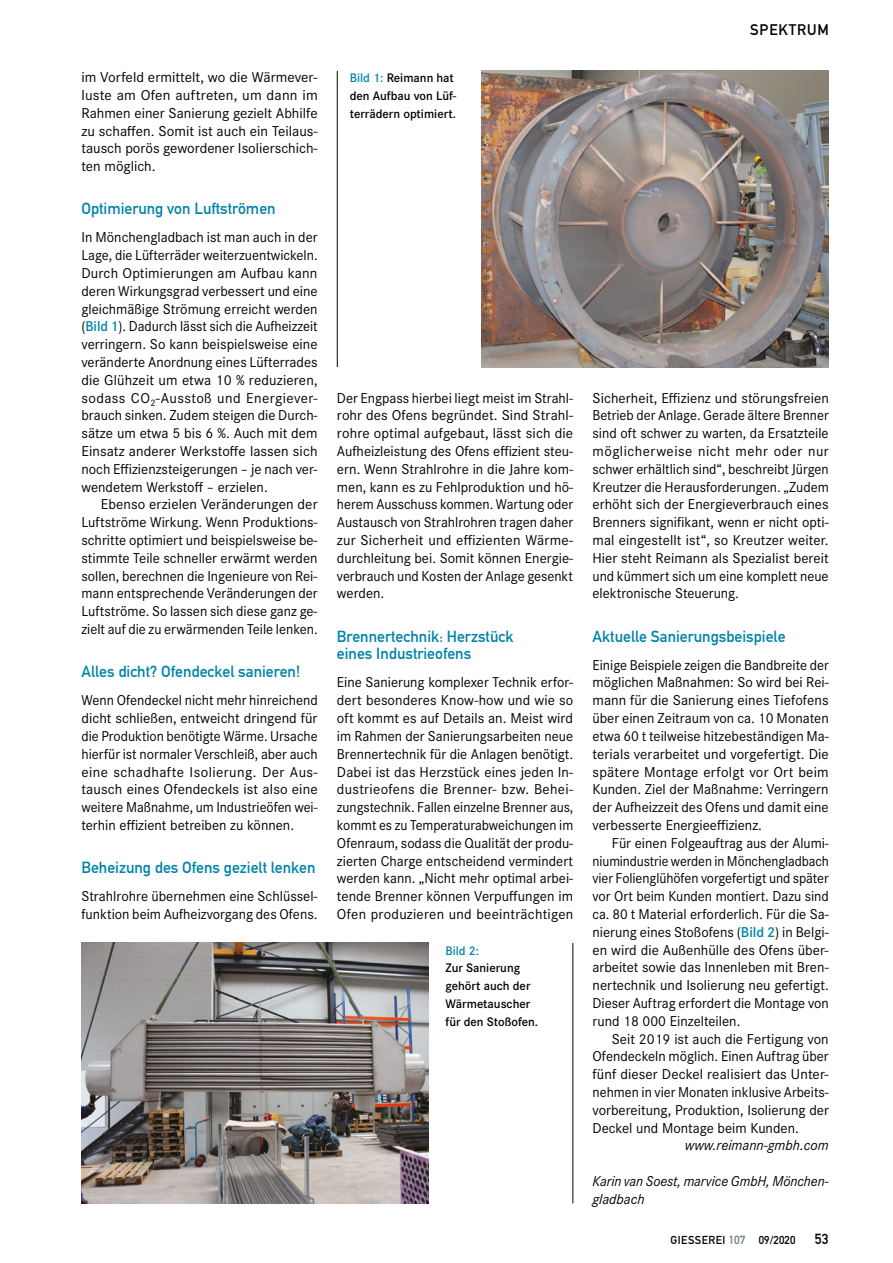
<style>
.page{position:relative;width:893px;height:1263px;background:#fff}
.page>*{position:absolute;margin:0;border:0;box-sizing:border-box;transform-origin:0 0}
.t1{font:15.9px/17.9px "DIN Mittelschrift Std";color:#0083a9}
.t2{font:15.15px "DIN Mittelschrift Std";letter-spacing:.055em;color:#000}
.t3{font:14.85px/17.9px "Corporate S";color:#000;text-align:justify}
.t4{font:italic 14.85px/17.9px "Corporate S";color:#000}
.t5{font:14.85px "Corporate S";color:#000;scale:.96 1}
.t6{font:14.85px "Corporate S";color:#000;scale:.94 1}
.t7{font:14.85px "Corporate S";letter-spacing:.03em;color:#000}
.t8{font:14.4px "DIN Mittelschrift Std";color:#000}
.t9{font:600 12.9px/17.9px "Corporate S";color:#000}
.t10{font:11.4px "DIN Mittelschrift Std";letter-spacing:.04em;color:#000}
.s1{font-weight:600;color:#0083a9}
.s2{color:#0083a9}
.s3{font-size:11.7px;color:#6b7c85}
</style>
<div class="page">
<img style="left:482px;top:71px;width:347px;height:296px">
<hr style="left:337px;top:71px;width:1px;height:296px;background:#000">
<img style="left:81px;top:943px;width:347px;height:260px">
<hr style="left:573px;top:943px;width:1px;height:260px;background:#000">
<p class="t3" style="left:81px;top:68px;width:238px">im Vorfeld ermittelt, wo die Wärmever&shy;luste am Ofen auftreten, um dann im Rahmen einer Sanierung gezielt Abhilfe zu schaffen. Somit ist auch ein Teilaus&shy;tausch porös gewordener Isolierschich&shy;ten möglich.</p>
<p class="t1" style="left:81px;top:200px;width:196px">Optimierung von Luftströmen</p>
<p class="t3" style="left:81px;top:229px;width:238px">In Mönchengladbach ist man auch in der</p>
<p class="t3" style="left:81px;top:246px;width:238px">Lage, die Lüfterräder weiterzuentwickeln.</p>
<p class="t3" style="left:81px;top:264px;width:238px">Durch Optimierungen am Aufbau kann</p>
<p class="t3" style="left:81px;top:282px;width:238px">deren Wirkungsgrad verbessert und eine</p>
<p class="t3" style="left:81px;top:300px;width:238px">gleichmäßige Strömung erreicht werden</p>
<p class="t3" style="left:81px;top:318px;width:238px">(<span class="s1">Bild 1</span>). Dadurch lässt sich die Aufheizzeit</p>
<p class="t3" style="left:81px;top:335px;width:238px">verringern. So kann beispielsweise eine</p>
<p class="t3" style="left:81px;top:353px;width:238px">veränderte Anordnung eines Lüfterrades</p>
<p class="t3" style="left:81px;top:371px;width:238px">die Glühzeit um etwa 10 % reduzieren,</p>
<p class="t7" style="left:81px;top:389px;width:238px">sodass CO<sub>2</sub>-Ausstoß und Energiever-</p>
<p class="t3" style="left:81px;top:407px;width:238px">brauch sinken. Zudem steigen die Durch-</p>
<p class="t3" style="left:81px;top:424px;width:238px">sätze um etwa 5 bis 6 %. Auch mit dem</p>
<p class="t3" style="left:81px;top:442px;width:238px">Einsatz anderer Werkstoffe lassen sich</p>
<p class="t3" style="left:81px;top:460px;width:238px">noch Effizienzsteigerungen – je nach ver-</p>
<p class="t3" style="left:81px;top:478px;width:188px">wendetem Werkstoff – erzielen.</p>
<p class="t3" style="left:101px;top:496px;width:218px">Ebenso erzielen Veränderungen der</p>
<p class="t3" style="left:81px;top:513px;width:238px">Luftströme Wirkung. Wenn Produktions-</p>
<p class="t3" style="left:81px;top:531px;width:238px">schritte optimiert und beispielsweise be-</p>
<p class="t3" style="left:81px;top:549px;width:238px">stimmte Teile schneller erwärmt werden</p>
<p class="t3" style="left:81px;top:567px;width:238px">sollen, berechnen die Ingenieure von Rei-</p>
<p class="t3" style="left:81px;top:585px;width:238px">mann entsprechende Veränderungen der</p>
<p class="t3" style="left:81px;top:602px;width:238px">Luftströme. So lassen sich diese ganz ge-</p>
<p class="t3" style="left:81px;top:620px;width:238px">zielt auf die zu erwärmenden Teile lenken.</p>
<p class="t1" style="left:81px;top:663px;width:220px">Alles dicht? Ofendeckel sanieren!</p>
<p class="t3" style="left:81px;top:691px;width:238px">Wenn Ofendeckel nicht mehr hinreichend dicht schließen, entweicht dringend für die Produktion benötigte Wärme. Ursache hierfür ist normaler Verschleiß, aber auch eine schadhafte Isolierung. Der Aus&shy;tausch eines Ofendeckels ist also eine weitere Maßnahme, um Industrieöfen wei&shy;terhin effizient betreiben zu können.</p>
<p class="t1" style="left:81px;top:859px;width:236px">Beheizung des Ofens gezielt lenken</p>
<p class="t3" style="left:81px;top:887px;width:238px">Strahlrohre übernehmen eine Schlüssel&shy;funktion beim Aufheizvorgang des Ofens.</p>
<p class="t9" style="left:350px;top:69px;width:108px"><span class="s2">Bild 1:</span> Reimann hat den Aufbau von Lüf&shy;terrädern optimiert.</p>
<p class="t2" style="left:750px;top:20px;width:80px">SPEKTRUM</p>
<p class="t3" style="left:337px;top:389px;width:238px">Der Engpass hierbei liegt meist im Strahl&shy;rohr des Ofens begründet. Sind Strahl&shy;rohre optimal aufgebaut, lässt sich die Aufheizleistung des Ofens effizient steu&shy;ern. Wenn Strahlrohre in die Jahre kom&shy;men, kann es zu Fehlproduktion und hö&shy;herem Ausschuss kommen. Wartung oder Austausch von Strahlrohren tragen daher zur Sicherheit und effizienten Wärme&shy;durchleitung bei. Somit können Energie&shy;verbrauch und Kosten der Anlage gesenkt werden.</p>
<p class="t1" style="left:337px;top:627px;width:178px">Brennertechnik: Herzstück eines Industrieofens</p>
<p class="t3" style="left:337px;top:674px;width:238px">Eine Sanierung komplexer Technik erfor&shy;dert besonderes Know-how und wie so oft kommt es auf Details an. Meist wird im Rahmen der Sanierungsarbeiten neue Brennertechnik für die Anlagen benötigt.<br>Dabei ist das Herzstück eines jeden In&shy;dustrieofens die Brenner- bzw. Behei&shy;zungstechnik. Fallen einzelne Brenner aus, kommt es zu Temperaturabweichungen im Ofenraum, sodass die Qualität der produ&shy;zierten Charge entscheidend vermindert werden kann. „Nicht mehr optimal arbei&shy;tende Brenner können Verpuffungen im Ofen produzieren und beeinträchtigen</p>
<p class="t9" style="left:445px;top:941px;width:94px"><span class="s2">Bild 2:<br></span>Zur Sanierung gehört auch der<br>Wärmetauscher für den Stoßofen.</p>
<p class="t3" style="left:592px;top:389px;width:238px">Sicherheit, Effizienz und störungsfreien Betrieb der Anlage. Gerade ältere Brenner sind oft schwer zu warten, da Ersatzteile möglicherweise nicht mehr oder nur schwer erhältlich sind“, beschreibt Jürgen Kreutzer die Herausforderungen. „Zudem erhöht sich der Energieverbrauch eines Brenners signifikant, wenn er nicht opti&shy;mal eingestellt ist“, so Kreutzer weiter.<br>Hier steht Reimann als Spezialist bereit und kümmert sich um eine komplett neue elektronische Steuerung.</p>
<p class="t1" style="left:592px;top:627px;width:195px">Aktuelle Sanierungsbeispiele</p>
<p class="t3" style="left:592px;top:656px;width:238px">Einige Beispiele zeigen die Bandbreite der</p>
<p class="t3" style="left:592px;top:674px;width:238px">möglichen Maßnahmen: So wird bei Rei-</p>
<p class="t3" style="left:592px;top:691px;width:238px">mann für die Sanierung eines Tiefofens</p>
<p class="t3" style="left:592px;top:709px;width:238px">über einen Zeitraum von ca. 10 Monaten</p>
<p class="t3" style="left:592px;top:727px;width:238px">etwa 60 t teilweise hitzebeständigen Ma-</p>
<p class="t3" style="left:592px;top:745px;width:238px">terials verarbeitet und vorgefertigt. Die</p>
<p class="t3" style="left:592px;top:763px;width:238px">spätere Montage erfolgt vor Ort beim</p>
<p class="t3" style="left:592px;top:780px;width:237px">Kunden. Ziel der Maßnahme: Verringern</p>
<p class="t3" style="left:592px;top:798px;width:238px">der Aufheizzeit des Ofens und damit eine</p>
<p class="t3" style="left:592px;top:816px;width:171px">verbesserte Energieeffizienz.</p>
<p class="t3" style="left:612px;top:834px;width:218px">Für einen Folgeauftrag aus der Alumi-</p>
<p class="t6" style="left:592px;top:852px;width:253px">niumindustrie werden in Mönchengladbach</p>
<p class="t5" style="left:592px;top:870px;width:247px">vier Folienglühöfen vorgefertigt und später</p>
<p class="t3" style="left:592px;top:887px;width:238px">vor Ort beim Kunden montiert. Dazu sind</p>
<p class="t3" style="left:592px;top:905px;width:238px">ca. 80 t Material erforderlich. Für die Sa-</p>
<p class="t3" style="left:592px;top:923px;width:238px">nierung eines Stoßofens (<span class="s1">Bild 2</span>) in Belgi-</p>
<p class="t3" style="left:592px;top:941px;width:238px">en wird die Außenhülle des Ofens über-</p>
<p class="t3" style="left:592px;top:958px;width:238px">arbeitet sowie das Innenleben mit Bren-</p>
<p class="t3" style="left:592px;top:976px;width:238px">nertechnik und Isolierung neu gefertigt.</p>
<p class="t3" style="left:592px;top:994px;width:238px">Dieser Auftrag erfordert die Montage von</p>
<p class="t3" style="left:592px;top:1012px;width:149px">rund 18 000 Einzelteilen.</p>
<p class="t3" style="left:612px;top:1030px;width:218px">Seit 2019 ist auch die Fertigung von</p>
<p class="t3" style="left:592px;top:1047px;width:238px">Ofendeckeln möglich. Einen Auftrag über</p>
<p class="t3" style="left:592px;top:1065px;width:238px">fünf dieser Deckel realisiert das Unter-</p>
<p class="t3" style="left:592px;top:1083px;width:238px">nehmen in vier Monaten inklusive Arbeits-</p>
<p class="t3" style="left:592px;top:1101px;width:238px">vorbereitung, Produktion, Isolierung der</p>
<p class="t3" style="left:592px;top:1119px;width:208px">Deckel und Montage beim Kunden.</p>
<p class="t4" style="left:685px;top:1137px;width:145px">www.reimann-gmbh.com</p>
<p class="t4" style="left:592px;top:1172px;width:238px">Karin van Soest, marvice GmbH, Mönchen&shy;gladbach</p>
<p class="t10" style="left:671px;top:1233px;width:126px">GIESSEREI <span class="s3">107</span> 09/2020</p>
<p class="t8" style="left:815px;top:1230px;width:15px">53</p>
</div>
